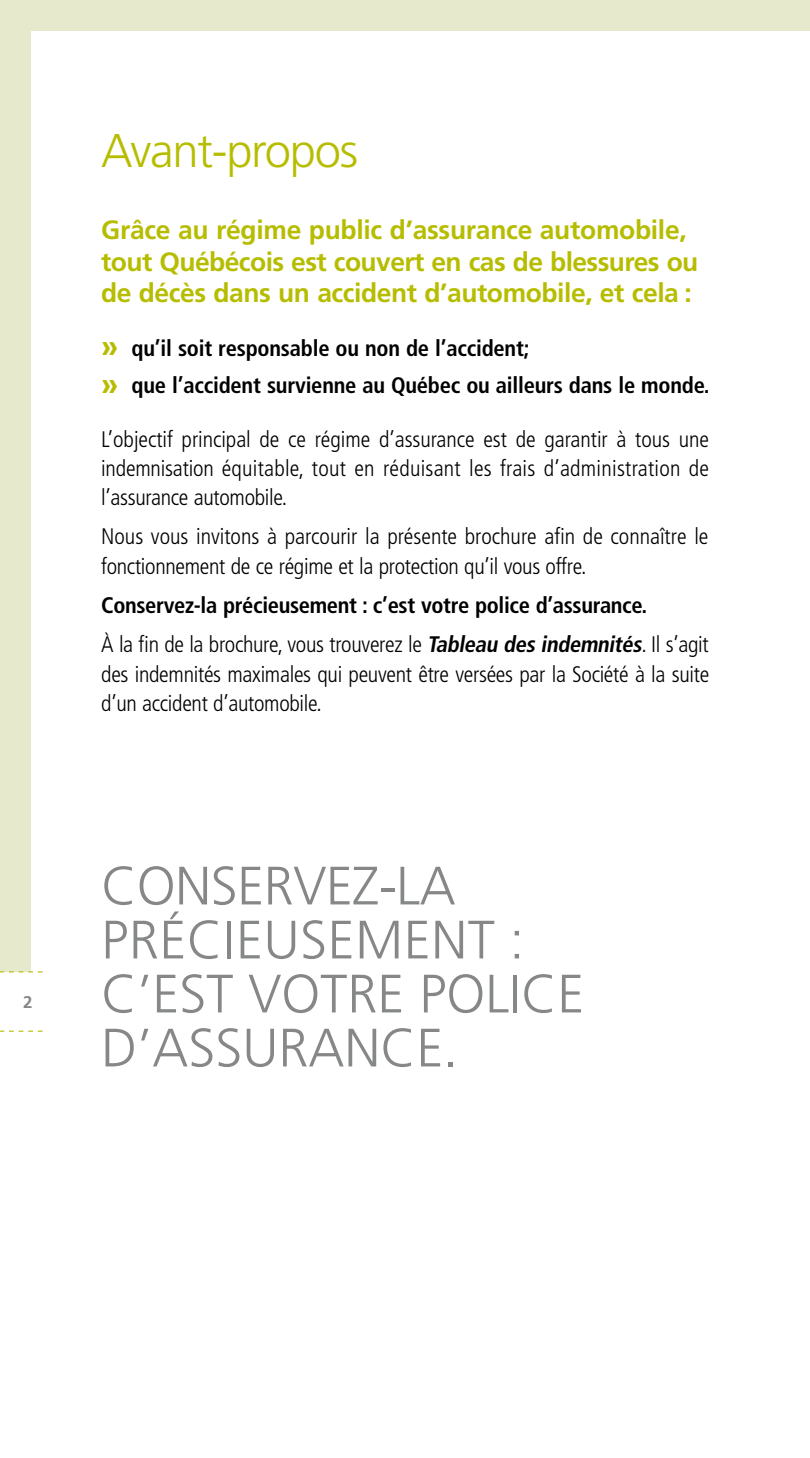
<style>
.page{position:relative;width:810px;height:1458px;background:#fff}
.page>*{position:absolute;margin:0;border:0;box-sizing:border-box;transform-origin:0 0}
.P_teaser{font:300 54px/54px "Frutiger";color:#868787}
.t1{font:300 47.25px "Frutiger";letter-spacing:-.03em;color:#b6bd00}
.t2{font:700 26.55px/31.5px "Frutiger";letter-spacing:-.015em;color:#b6bd00}
.t3{font:300 condensed 22.5px/29.2px "Frutiger";letter-spacing:-.015em;color:#000;text-align:justify}
.t4{font:700 condensed 22.5px "Frutiger";letter-spacing:-.01em;color:#000}
.t5{font:700 16.88px "Frutiger";color:#868787}
.s1{font-stretch:normal;font-size:31.5px;color:#b6bd00}
.s2{font-weight:700;font-style:italic}
</style>
<div class="page">
<div style="left:0;top:0;width:30px;height:971px;background:#e7e9cd"></div>
<div style="left:0;top:0;width:810px;height:30px;background:#e7e9cd"></div>
<svg style="left:0;top:971px;width:43px;height:1px"></svg>
<svg style="left:0;top:1031px;width:43px;height:1px"></svg>
<p class="t5" style="left:23px;top:992px;width:11px">2</p>
<h2 class="t1" style="left:101px;top:124px;width:258px">Avant-propos</h2>
<h4 class="t2" style="left:101px;top:214px;width:599px">Grâce au régime public d’assurance automobile, tout Québécois est couvert en cas de blessures ou de décès dans un accident d’automobile, et cela :</h4>
<p class="t4" style="left:101px;top:334px;width:430px"><span class="s1">»</span> qu’il soit responsable ou non de l’accident;</p>
<p class="t4" style="left:101px;top:372px;width:610px"><span class="s1">»</span> que l’accident survienne au Québec ou ailleurs dans le monde.</p>
<p class="t3" style="left:101px;top:424px;width:609px">L’objectif principal de ce régime d’assurance est de garantir à tous une indemnisation équitable, tout en réduisant les frais d’administration de l’assurance automobile.</p>
<p class="t3" style="left:101px;top:522px;width:609px">Nous vous invitons à parcourir la présente brochure afin de connaître le fonctionnement de ce régime et la protection qu’il vous offre.</p>
<p class="t4" style="left:101px;top:592px;width:548px">Conservez-la précieusement : c’est votre police d’assurance.</p>
<p class="t3" style="left:101px;top:630px;width:610px">À la fin de la brochure, vous trouverez le <span class="s2">Tableau des indemnités</span>. Il s’agit des indemnités maximales qui peuvent être versées par la Société à la suite d’un accident d’automobile.</p>
<p class="P_teaser" style="left:101px;top:860px;width:485px">CONSERVEZ-LA<br>PRÉCIEUSEMENT :<br>C’EST VOTRE POLICE<br>D’ASSURANCE.</p>
</div>
